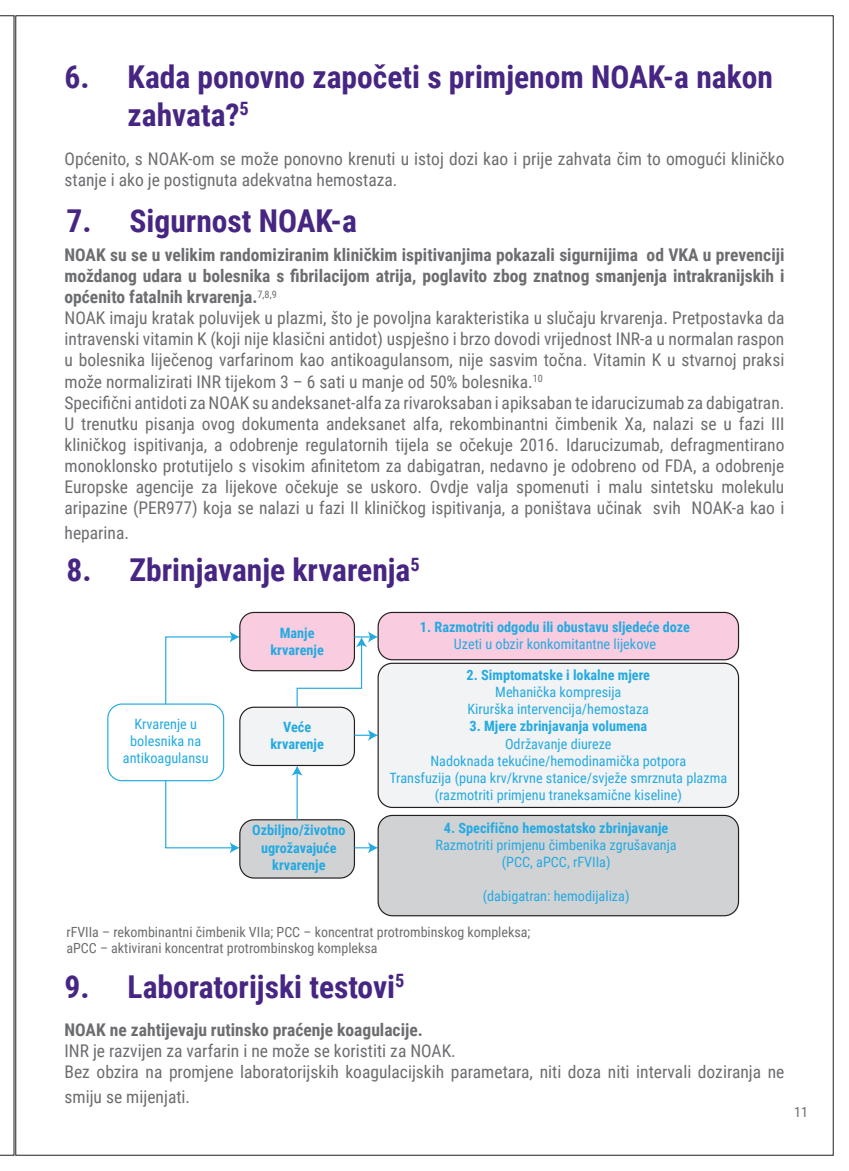
<style>
.page{position:relative;width:849px;height:1171px;background:#fff}
.page>*{position:absolute;margin:0;border:0;box-sizing:border-box;transform-origin:0 0}
.t1{font:700 31.5px/37.8px "Roboto Condensed";color:#472683}
.t2{font:17.5px/21px "Roboto Condensed";color:#6c6d70}
.t3{font:700 17.5px "Roboto Condensed";color:#6c6d70}
.t4{font:14.17px/17px "Roboto Condensed";color:#24aae1;text-align:center}
.t5{font:700 14.17px/17px "Roboto Condensed";color:#24aae1;text-align:center}
.t6{font:14px/16.8px "Roboto Condensed";color:#6c6d70}
.s1{font-weight:700}
</style>
<div class="page">
<div style="left:107px;top:703px;width:117px;height:78px;border:1px solid #24aae1;border-radius:14px"></div>
<svg style="left:164px;top:631px;width:75px;height:74px"></svg>
<svg style="left:164px;top:779px;width:75px;height:74px"></svg>
<div style="left:240px;top:612px;width:114px;height:59px;background:#f9ccdf;border-radius:14px"></div>
<div style="left:239px;top:612px;width:116px;height:59px;border:1px solid #231f20;border-radius:14px"></div>
<div style="left:240px;top:707px;width:114px;height:58px;background:#f2f3f4;border-radius:14px"></div>
<div style="left:239px;top:706px;width:116px;height:60px;border:1px solid #231f20;border-radius:14px"></div>
<div style="left:240px;top:820px;width:114px;height:58px;background:#d1d2d4;border-radius:14px"></div>
<div style="left:239px;top:819px;width:116px;height:59px;border:1px solid #231f20;border-radius:14px"></div>
<svg style="left:354px;top:729px;width:23px;height:12px"></svg>
<svg style="left:354px;top:842px;width:23px;height:11px"></svg>
<hr style="left:296px;top:772px;width:1px;height:48px;background:#24aae1">
<svg style="left:291px;top:765px;width:12px;height:10px"></svg>
<svg style="left:296px;top:631px;width:81px;height:77px"></svg>
<div style="left:378px;top:612px;width:360px;height:48px;background:#f9ccdf;border-radius:14px"></div>
<div style="left:377px;top:612px;width:361px;height:48px;border:1px solid #231f20;border-radius:14px"></div>
<div style="left:378px;top:815px;width:360px;height:101px;background:#d1d2d4;border-radius:14px"></div>
<div style="left:377px;top:815px;width:361px;height:101px;border:1px solid #231f20;border-radius:14px"></div>
<div style="left:378px;top:663px;width:360px;height:144px;background:#f2f3f4;border-radius:14px"></div>
<div style="left:377px;top:663px;width:361px;height:145px;border:1px solid #231f20;border-radius:14px"></div>
<svg style="left:0;top:16px;width:14px;height:1139px"></svg>
<h1 class="t1" style="left:127px;top:56px;width:646px;text-indent:-63px">6. Kada ponovno započeti s primjenom NOAK-a nakon zahvata?<sup>5</sup></h1>
<p class="t2" style="left:64px;top:148px;width:721px">Općenito, s NOAK-om se može ponovno krenuti u istoj dozi kao i prije zahvata čim to omogući kliničko stanje i ako je postignuta adekvatna hemostaza.</p>
<h1 class="t1" style="left:66px;top:201px;width:292px">7. Sigurnost NOAK-a</h1>
<p class="t2" style="left:64px;top:244px;width:721px"><span class="s1">NOAK su se u velikim randomiziranim kliničkim ispitivanjima pokazali sigurnijima od VKA u prevenciji moždanog udara u bolesnika s fibrilacijom atrija, poglavito zbog znatnog smanjenja intrakranijskih i općenito fatalnih krvarenja.</span><sup>7,8,9<br></sup>NOAK imaju kratak poluvijek u plazmi, što je povoljna karakteristika u slučaju krvarenja. Pretpostavka da intravenski vitamin K (koji nije klasični antidot) uspješno i brzo dovodi vrijednost INR-a u normalan raspon u bolesnika liječenog varfarinom kao antikoagulansom, nije sasvim točna. Vitamin K u stvarnoj praksi može normalizirati INR tijekom 3 – 6 sati u manje od 50% bolesnika.<sup>10<br></sup>Specifični antidoti za NOAK su andeksanet-alfa za rivaroksaban i apiksaban te idarucizumab za dabigatran.<br>U trenutku pisanja ovog dokumenta andeksanet alfa, rekombinantni čimbenik Xa, nalazi se u fazi III kliničkog ispitivanja, a odobrenje regulatornih tijela se očekuje 2016. Idarucizumab, defragmentirano monoklonsko protutijelo s visokim afinitetom za dabigatran, nedavno je odobreno od FDA, a odobrenje Europske agencije za lijekove očekuje se uskoro. Ovdje valja spomenuti i malu sintetsku molekulu aripazine (PER977) koja se nalazi u fazi II kliničkog ispitivanja, a poništava učinak svih NOAK-a kao i</p>
<p class="t2" style="left:64px;top:521px;width:66px">heparina.</p>
<h1 class="t1" style="left:66px;top:550px;width:354px">8. Zbrinjavanje krvarenja<sup>5</sup></h1>
<p class="t4" style="left:123px;top:714px;width:87px">Krvarenje u bolesnika na antikoagulansu</p>
<p class="t5" style="left:270px;top:623px;width:55px">Manje krvarenje</p>
<p class="t5" style="left:270px;top:718px;width:55px">Veće krvarenje</p>
<p class="t5" style="left:252px;top:821px;width:95px">Ozbiljno/životno ugrožavajuće krvarenje</p>
<p class="t5" style="left:420px;top:617px;width:271px">1. Razmotriti odgodu ili obustavu sljedeće doze</p>
<p class="t4" style="left:454px;top:635px;width:203px">Uzeti u obzir konkomitantne lijekove</p>
<p class="t5" style="left:466px;top:666px;width:185px">2. Simptomatske i lokalne mjere</p>
<p class="t4" style="left:467px;top:683px;width:183px">Mehanička kompresija<br>Kirurška intervencija/hemostaza</p>
<p class="t5" style="left:469px;top:717px;width:179px">3. Mjere zbrinjavanja volumena</p>
<p class="t4" style="left:389px;top:734px;width:339px">Održavanje diureze<br>Nadoknada tekućine/hemodinamička potpora<br>Transfuzija (puna krv/krvne stanice/svježe smrznuta plazma (razmotriti primjenu traneksamične kiseline)</p>
<p class="t5" style="left:444px;top:819px;width:226px">4. Specifično hemostatsko zbrinjavanje</p>
<p class="t4" style="left:435px;top:836px;width:242px">Razmotriti primjenu čimbenika zgrušavanja (PCC, aPCC, rFVIIa)</p>
<p class="t4" style="left:482px;top:887px;width:148px">(dabigatran: hemodijaliza)</p>
<p class="t6" style="left:66px;top:922px;width:465px">rFVIIa – rekombinantni čimbenik VIIa; PCC – koncentrat protrombinskog kompleksa; aPCC – aktivirani koncentrat protrombinskog kompleksa</p>
<h1 class="t1" style="left:64px;top:966px;width:341px">9. Laboratorijski testovi<sup>5</sup></h1>
<p class="t3" style="left:64px;top:1017px;width:360px">NOAK ne zahtijevaju rutinsko praćenje koagulacije.</p>
<p class="t2" style="left:64px;top:1040px;width:721px">INR je razvijen za varfarin i ne može se koristiti za NOAK.<br>Bez obzira na promjene laboratorijskih koagulacijskih parametara, niti doza niti intervali doziranja ne</p>
<p class="t2" style="left:64px;top:1086px;width:127px">smiju se mijenjati.</p>
<p class="t6" style="left:794px;top:1103px;width:15px">11</p>
</div>
